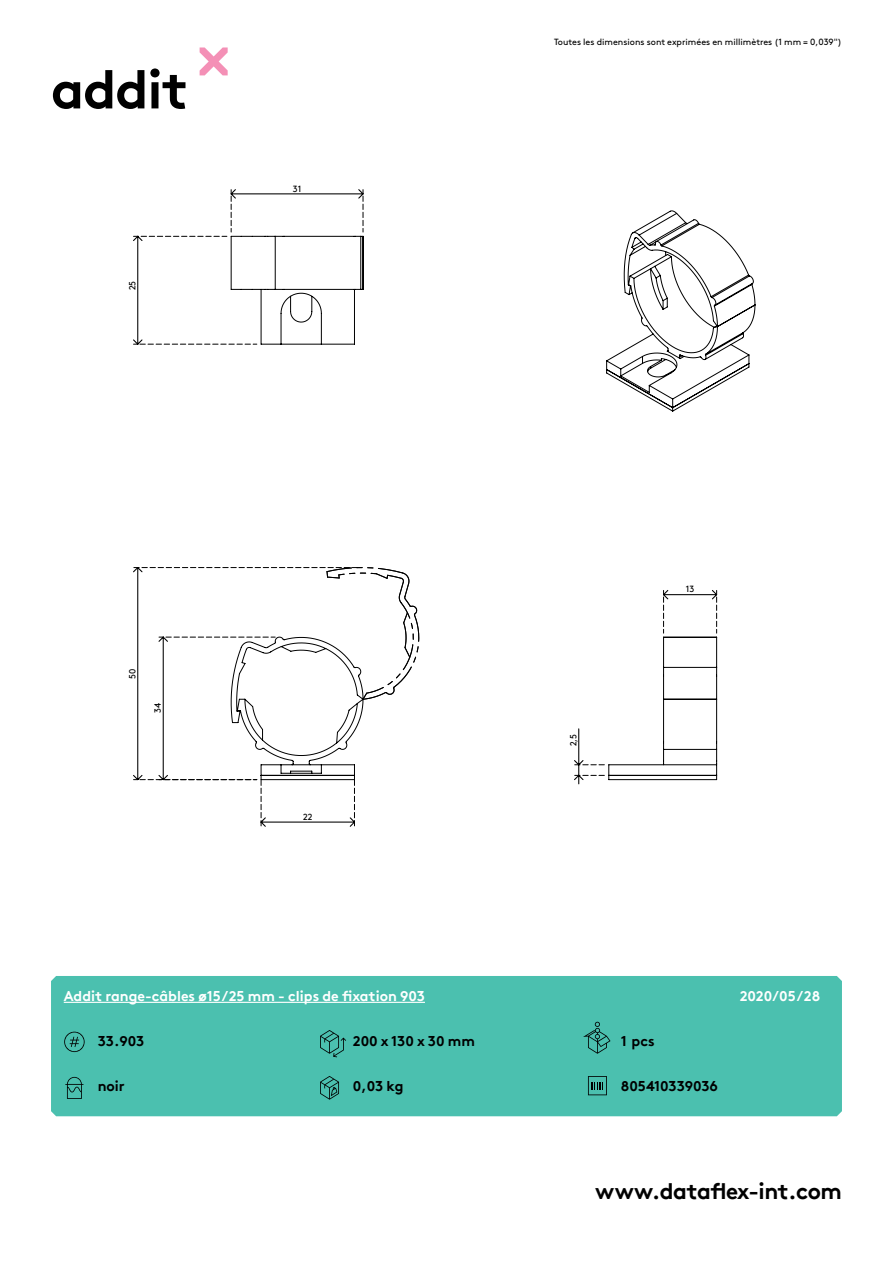
<style>
.page{position:relative;width:893px;height:1263px;background:#fff}
.page>*{position:absolute;margin:0;border:0;box-sizing:border-box;transform-origin:0 0}
.hoofdstuk{font:700 54px "Brown Pro TT";letter-spacing:-.02em;color:#000}
.t1{font:700 22.5px "Brown Pro TT";letter-spacing:-.02em;color:#000}
.t2{font:700 14.25px "Brown Pro TT";color:#fff}
.specificaties{font:700 14.25px "Brown Pro TT";color:#000}
.t3{font:9px "Brown";color:#000}
.t4{font:9px "Brown Pro TT Regular Alt";color:#000}
</style>
<div class="page">
<svg style="left:200px;top:47px;width:28px;height:28px"></svg>
<div style="left:51px;top:976px;width:791px;height:140px;background:#4bc0af"></div>
<svg style="left:134px;top:567px;width:286px;height:259px"></svg>
<svg style="left:134px;top:190px;width:230px;height:155px"></svg>
<svg style="left:606px;top:210px;width:150px;height:202px"></svg>
<hr style="left:664px;top:749px;width:53px;height:1px;background:#000">
<hr style="left:664px;top:667px;width:53px;height:1px;background:#000">
<hr style="left:609px;top:779px;width:108px;height:1px;background:#000">
<hr style="left:716px;top:699px;width:1px;height:42px;background:#000">
<hr style="left:663px;top:699px;width:1px;height:42px;background:#000">
<svg style="left:574px;top:764px;width:35px;height:16px"></svg>
<hr style="left:609px;top:764px;width:108px;height:1px;background:#000">
<hr style="left:609px;top:775px;width:108px;height:1px;background:#000">
<svg style="left:663px;top:741px;width:1px;height:23px"></svg>
<svg style="left:716px;top:741px;width:1px;height:38px"></svg>
<hr style="left:664px;top:699px;width:53px;height:1px;background:#000">
<svg style="left:663px;top:667px;width:1px;height:32px"></svg>
<svg style="left:716px;top:668px;width:1px;height:31px"></svg>
<hr style="left:663px;top:637px;width:1px;height:30px;background:#000">
<hr style="left:716px;top:637px;width:1px;height:30px;background:#000">
<svg style="left:663px;top:590px;width:55px;height:48px"></svg>
<svg style="left:64px;top:1032px;width:21px;height:20px"></svg>
<svg style="left:65px;top:1077px;width:18px;height:22px"></svg>
<svg style="left:320px;top:1030px;width:26px;height:27px"></svg>
<svg style="left:583px;top:1022px;width:27px;height:32px"></svg>
<svg style="left:320px;top:1076px;width:19px;height:24px"></svg>
<svg style="left:588px;top:1076px;width:19px;height:19px"></svg>
<hr style="left:64px;top:1002px;width:361px;height:1px;background:#fff">
<p class="hoofdstuk" style="left:51px;top:46px;width:139px">addit</p>
<p class="t4" style="left:126px;top:290px;width:11px;rotate:-90deg">25</p>
<p class="t4" style="left:293px;top:182px;width:10px">31</p>
<p class="t4" style="left:126px;top:679px;width:12px;rotate:-90deg">50</p>
<p class="t4" style="left:151px;top:713px;width:11px;rotate:-90deg">34</p>
<p class="t4" style="left:303px;top:810px;width:11px">22</p>
<p class="t3" style="left:554px;top:35px;width:289px">Toutes les dimensions sont exprimées en millimètres (1 mm = 0,039")</p>
<p class="t4" style="left:566px;top:746px;width:14px;rotate:-90deg">2,5</p>
<p class="t4" style="left:686px;top:582px;width:10px">13</p>
<h3 class="t2" style="left:64px;top:985px;width:363px">Addit range-câbles ø15/25 mm - clips de fixation 903</h3>
<h3 class="t2" style="left:740px;top:985px;width:82px">2020/05/28</h3>
<h3 class="specificaties" style="left:98px;top:1029px;width:48px">33.903</h3>
<p class="specificaties" style="left:98px;top:1074px;width:29px">noir</p>
<p class="specificaties" style="left:353px;top:1029px;width:124px">200 x 130 x 30 mm</p>
<p class="specificaties" style="left:621px;top:1029px;width:35px">1 pcs</p>
<p class="specificaties" style="left:353px;top:1074px;width:52px">0,03 kg</p>
<h3 class="specificaties" style="left:621px;top:1074px;width:99px">805410339036</h3>
<h2 class="t1" style="left:595px;top:1173px;width:248px">www.dataflex-int.com</h2>
</div>
